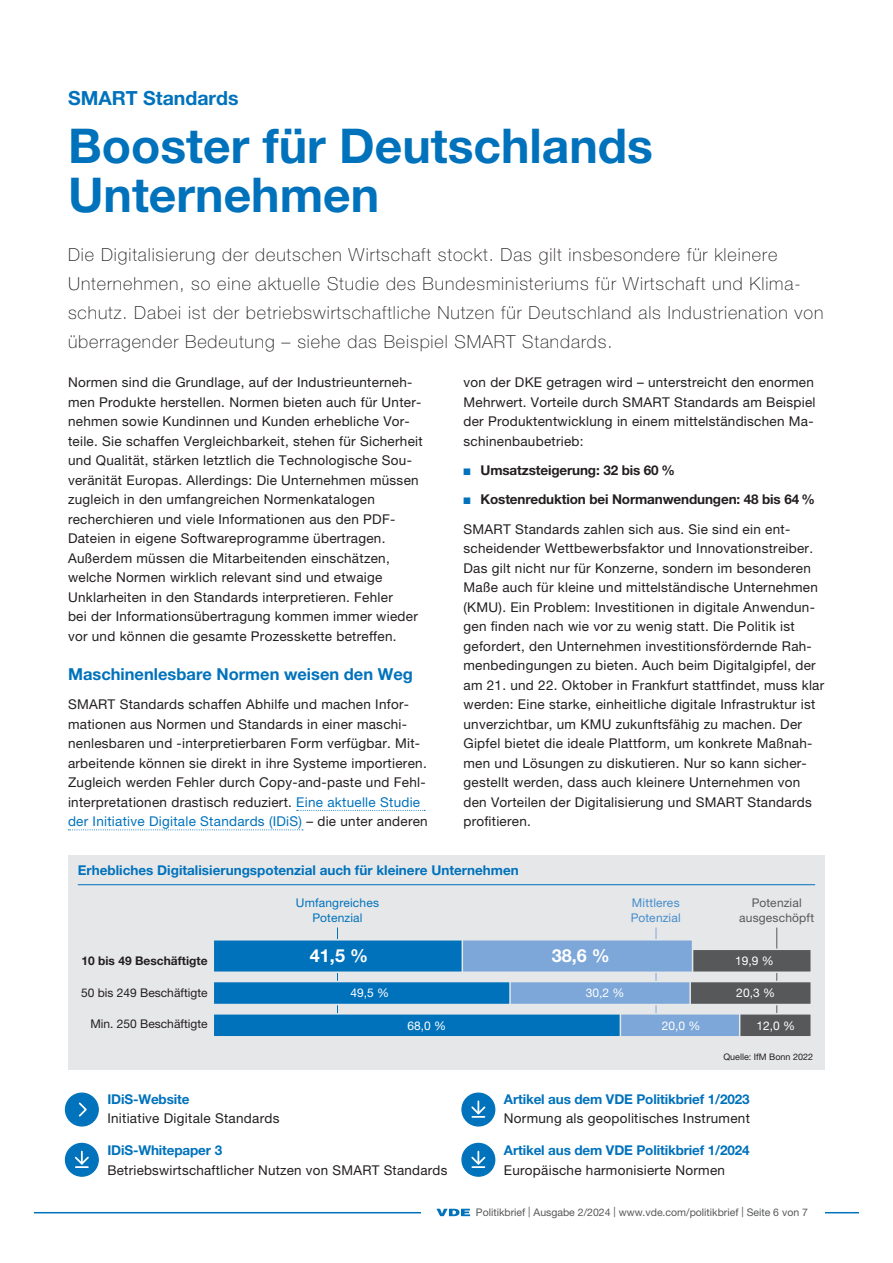
<style>
.page{position:relative;width:893px;height:1263px;background:#fff}
.page>*{position:absolute;margin:0;border:0;box-sizing:border-box;transform-origin:0 0}
.t1{font:700 48px/48.8px "Helvetica Neue LT Pro";color:#0072bc}
.t2{font:700 19.5px "Helvetica Neue LT Pro";color:#0072bc}
.t3{font:100 18px/29.2px "Helvetica Neue LT Pro";letter-spacing:.05em;color:#231f20}
.t4{font:700 18px "Helvetica Neue LT Pro";color:#fff}
.t5{font:700 16.5px "Helvetica Neue LT Pro";color:#0072bc}
.t6{font:13.5px/19.5px "Helvetica Neue LT Pro";letter-spacing:.02em;color:#231f20}
.t7{font:700 13.5px "Helvetica Neue LT Pro";letter-spacing:-.01em;color:#0072bc}
.t8{font:700 13.5px/29.2px "Helvetica Neue LT Pro";letter-spacing:-.01em;color:#231f20}
.t9{font:12px "Helvetica Neue LT Pro";color:#231f20}
.t10{font:12px "Helvetica Neue LT Pro";color:#fff}
.t11{font:12px/15px "Helvetica Neue LT Pro";letter-spacing:.015em;color:#0072bc;text-align:center}
.t12{font:12px/15px "Helvetica Neue LT Pro";letter-spacing:.01em;color:#57585a;text-align:center}
.t13{font:700 12px "Helvetica Neue LT Pro";color:#231f20}
.t14{font:12px/15px "Helvetica Neue LT Pro";letter-spacing:.01em;color:#448dcb}
.t15{font:10.5px "Helvetica Neue LT Pro";color:#57585a}
.t16{font:9px "Helvetica Neue LT Pro";color:#231f20}
.s1{color:#0072bc}
.s2{font-weight:400}
</style>
<div class="page">
<hr style="left:34px;top:1212px;width:825px;height:1px;background:#0072bc">
<div style="left:421px;top:1197px;width:404px;height:19px;background:#fff"></div>
<svg style="left:436px;top:1209px;width:34px;height:7px"></svg>
<svg style="left:297px;top:810px;width:128px;height:1px"></svg>
<svg style="left:68px;top:829px;width:235px;height:1px"></svg>
<svg style="left:65px;top:1092px;width:34px;height:34px"></svg>
<svg style="left:65px;top:1143px;width:34px;height:34px"></svg>
<svg style="left:461px;top:1092px;width:34px;height:34px"></svg>
<svg style="left:461px;top:1143px;width:34px;height:34px"></svg>
<div style="left:68px;top:855px;width:757px;height:215px;background:#e6e7e9"></div>
<hr style="left:78px;top:884px;width:737px;height:1px;background:#0072bc">
<hr style="left:776px;top:927px;width:1px;height:108px;background:#57585a">
<hr style="left:656px;top:927px;width:1px;height:108px;background:#7ca7d8">
<hr style="left:337px;top:927px;width:1px;height:108px;background:#0072bc">
<svg style="left:214px;top:939px;width:597px;height:34px;background:#5892c0"></svg>
<svg style="left:214px;top:981px;width:597px;height:24px;background:#4987b6"></svg>
<svg style="left:214px;top:1013px;width:597px;height:23px;background:#3181b9"></svg>
<h2 class="t2" style="left:68px;top:86px;width:172px">SMART Standards</h2>
<h1 class="t1" style="left:68px;top:120px;width:586px">Booster für Deutschlands<br>Unternehmen</h1>
<p class="t3" style="left:68px;top:239px;width:757px">Die Digitalisierung der deutschen Wirtschaft stockt. Das gilt insbesondere für kleinere Unternehmen, so eine aktuelle Studie des Bundesministeriums für Wirtschaft und Klima&shy;schutz. Dabei ist der betriebswirtschaftliche Nutzen für Deutschland als Industrienation von überragender Bedeutung – siehe das Beispiel SMART Standards.</p>
<p class="t6" style="left:68px;top:373px;width:356px">Normen sind die Grundlage, auf der Industrieunterneh&shy;men Produkte herstellen. Normen bieten auch für Unter&shy;nehmen sowie Kundinnen und Kunden erhebliche Vor&shy;teile. Sie schaffen Vergleichbarkeit, stehen für Sicherheit und Qualität, stärken letztlich die Technologische Sou&shy;veränität Europas. Allerdings: Die Unternehmen müssen zugleich in den umfangreichen Normenkatalogen recherchieren und viele Informationen aus den PDF-Dateien in eigene Softwareprogramme übertragen.<br>Außerdem müssen die Mitarbeitenden einschätzen, welche Normen wirklich relevant sind und etwaige Unklarheiten in den Standards interpretieren. Fehler<br>bei der Informationsübertragung kommen immer wieder vor und können die gesamte Prozesskette betreffen.</p>
<p class="t5" style="left:68px;top:664px;width:346px">Maschinenlesbare Normen weisen den Weg</p>
<p class="t6" style="left:68px;top:694px;width:361px">SMART Standards schaffen Abhilfe und machen Infor&shy;mationen aus Normen und Standards in einer maschi&shy;nenlesbaren und -interpretierbaren Form verfügbar. Mit&shy;arbeitende können sie direkt in ihre Systeme importieren.<br>Zugleich werden Fehler durch Copy-and-paste und Fehl&shy;interpretationen drastisch reduziert. <span class="s1">Eine aktuelle Studie der Initiative Digitale Standards (IDiS)</span> – die unter anderen</p>
<p class="t6" style="left:463px;top:373px;width:354px">von der DKE getragen wird – unterstreicht den enormen Mehrwert. Vorteile durch SMART Standards am Beispiel der Produktentwicklung in einem mittelständischen Ma&shy;schinenbaubetrieb:</p>
<p class="t8" style="left:463px;top:455px;width:213px"><span class="s1">■</span> Umsatzsteigerung: 32 bis 60 %</p>
<p class="t8" style="left:463px;top:485px;width:353px"><span class="s1">■</span> Kostenreduktion bei Normanwendungen: 48 bis 64 %<br><span class="s2">SMART Standards zahlen sich aus. Sie sind ein ent-</span></p>
<p class="t6" style="left:463px;top:538px;width:362px">scheidender Wettbewerbsfaktor und Innovationstreiber.<br>Das gilt nicht nur für Konzerne, sondern im besonderen Maße auch für kleine und mittelständische Unternehmen (KMU). Ein Problem: Investitionen in digitale Anwendun&shy;gen finden nach wie vor zu wenig statt. Die Politik ist gefordert, den Unternehmen investitionsfördernde Rah&shy;menbedingungen zu bieten. Auch beim Digitalgipfel, der am 21. und 22. Oktober in Frankfurt stattfindet, muss klar werden: Eine starke, einheitliche digitale Infrastruktur ist unverzichtbar, um KMU zukunftsfähig zu machen. Der Gipfel bietet die ideale Plattform, um konkrete Maßnah&shy;men und Lösungen zu diskutieren. Nur so kann sicher&shy;gestellt werden, dass auch kleinere Unternehmen von den Vorteilen der Digitalisierung und SMART Standards profitieren.</p>
<p class="t7" style="left:78px;top:862px;width:443px">Erhebliches Digitalisierungspotenzial auch für kleinere Unternehmen</p>
<p class="t11" style="left:296px;top:894px;width:85px">Umfangreiches<br>Potenzial</p>
<p class="t14" style="left:631px;top:894px;width:51px">Mittleres<br>Potenzial</p>
<p class="t12" style="left:739px;top:894px;width:77px">Potenzial ausgeschöpft</p>
<h3 class="t4" style="left:310px;top:945px;width:60px">41,5 %</h3>
<h3 class="t4" style="left:552px;top:945px;width:60px">38,6 %</h3>
<p class="t10" style="left:735px;top:953px;width:40px">19,9 %</p>
<p class="t13" style="left:82px;top:954px;width:128px">10 bis 49 Beschäftigte</p>
<p class="t9" style="left:81px;top:985px;width:128px">50 bis 249 Beschäftigte</p>
<p class="t9" style="left:90px;top:1016px;width:119px">Min. 250 Beschäftigte</p>
<p class="t10" style="left:408px;top:1018px;width:40px">68,0 %</p>
<p class="t10" style="left:662px;top:1018px;width:40px">20,0 %</p>
<p class="t10" style="left:756px;top:1018px;width:40px">12,0 %</p>
<p class="t10" style="left:351px;top:985px;width:40px">49,5 %</p>
<p class="t10" style="left:586px;top:985px;width:40px">30,2 %</p>
<p class="t10" style="left:736px;top:985px;width:40px">20,3 %</p>
<p class="t7" style="left:107px;top:1091px;width:84px">IDiS-Website</p>
<p class="t6" style="left:107px;top:1109px;width:174px">Initiative Digitale Standards</p>
<p class="t7" style="left:107px;top:1142px;width:116px">IDiS-Whitepaper 3</p>
<p class="t6" style="left:107px;top:1160px;width:342px">Betriebswirtschaftlicher Nutzen von SMART Standards</p>
<p class="t16" style="left:723px;top:1051px;width:91px">Quelle: IfM Bonn 2022</p>
<p class="t7" style="left:504px;top:1091px;width:247px">Artikel aus dem VDE Politikbrief 1/2023</p>
<p class="t6" style="left:504px;top:1109px;width:248px">Normung als geopolitisches Instrument</p>
<p class="t7" style="left:504px;top:1142px;width:247px">Artikel aus dem VDE Politikbrief 1/2024</p>
<p class="t6" style="left:504px;top:1160px;width:223px">Europäische harmonisierte Normen</p>
<p class="t15" style="left:476px;top:1206px;width:333px">Politikbrief | Ausgabe 2/2024 | www.vde.com/politikbrief | Seite 6 von 7</p>
</div>
